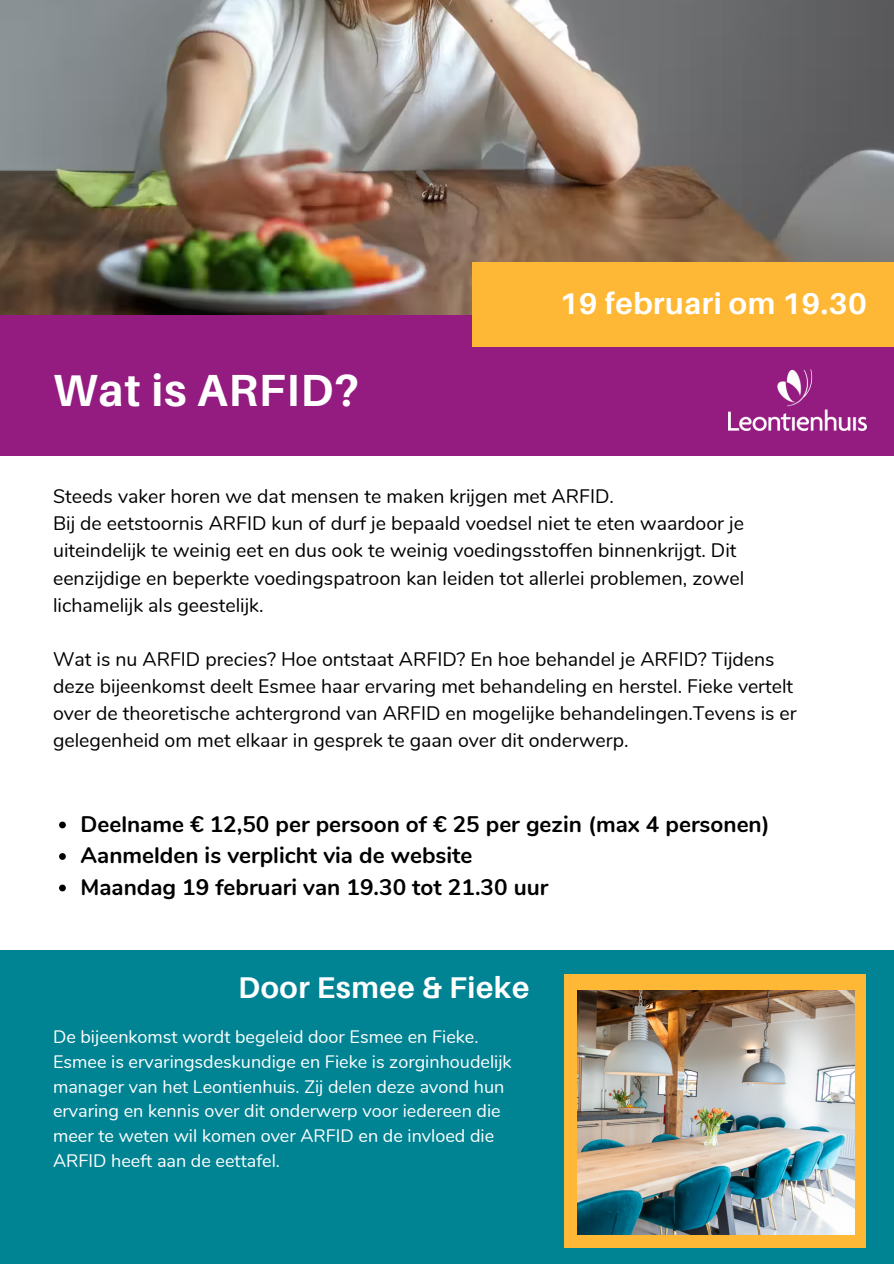
<style>
.page{position:relative;width:894px;height:1264px;background:#fff}
.page>*{position:absolute;margin:0;border:0;box-sizing:border-box;transform-origin:0 0}
.t1{font:700 45px "Aileron";letter-spacing:.02em;color:#fff}
.t2{font:700 30px "Aileron";letter-spacing:.02em;color:#fff}
.t3{font:700 22.5px "Nunito";color:#000}
.t4{font:19.5px/27px "Nunito";color:#000}
.t5{font:18px/24.8px "Nunito";color:#fff}
</style>
<div class="page">
<div style="left:0;top:950px;width:893px;height:313px;background:#008494"></div>
<div style="left:0;top:311px;width:893px;height:145px;background:#941b80"></div>
<img style="left:728px;top:369px;width:137px;height:61px">
<img style="left:0;top:0;width:893px;height:315px">
<div style="left:472px;top:262px;width:421px;height:85px;background:#ffb835"></div>
<div style="left:564px;top:974px;width:301px;height:274px;background:#ffb835"></div>
<img style="left:577px;top:990px;width:277px;height:244px">
<svg style="left:59px;top:821px;width:7px;height:7px"></svg>
<svg style="left:59px;top:853px;width:7px;height:6px"></svg>
<svg style="left:59px;top:884px;width:7px;height:7px"></svg>
<p class="t1" style="left:53px;top:362px;width:307px">Wat is ARFID?</p>
<p class="t2" style="left:559px;top:285px;width:309px">19 februari om 19.30</p>
<p class="t4" style="left:53px;top:483px;width:562px">Steeds vaker horen we dat mensen te maken krijgen met ARFID.</p>
<p class="t4" style="left:53px;top:510px;width:692px">Bij de eetstoornis ARFID kun of durf je bepaald voedsel niet te eten waardoor je uiteindelijk te weinig eet en dus ook te weinig voedingsstoffen binnenkrijgt. Dit eenzijdige en beperkte voedingspatroon kan leiden tot allerlei problemen, zowel lichamelijk als geestelijk.</p>
<p class="t4" style="left:53px;top:645px;width:745px">Wat is nu ARFID precies? Hoe ontstaat ARFID? En hoe behandel je ARFID? Tijdens deze bijeenkomst deelt Esmee haar ervaring met behandeling en herstel. Fieke vertelt over de theoretische achtergrond van ARFID en mogelijke behandelingen.Tevens is er gelegenheid om met elkaar in gesprek te gaan over dit onderwerp.</p>
<p class="t3" style="left:80px;top:809px;width:690px">Deelname € 12,50 per persoon of € 25 per gezin (max 4 personen)</p>
<p class="t3" style="left:80px;top:840px;width:393px">Aanmelden is verplicht via de website</p>
<p class="t3" style="left:80px;top:872px;width:469px">Maandag 19 februari van 19.30 tot 21.30 uur</p>
<p class="t2" style="left:238px;top:969px;width:292px">Door Esmee &amp; Fieke</p>
<p class="t5" style="left:53px;top:1024px;width:460px">De bijeenkomst wordt begeleid door Esmee en Fieke.<br>Esmee is ervaringsdeskundige en Fieke is zorginhoudelijk manager van het Leontienhuis. Zij delen deze avond hun ervaring en kennis over dit onderwerp voor iedereen die meer te weten wil komen over ARFID en de invloed die ARFID heeft aan de eettafel.</p>
</div>
